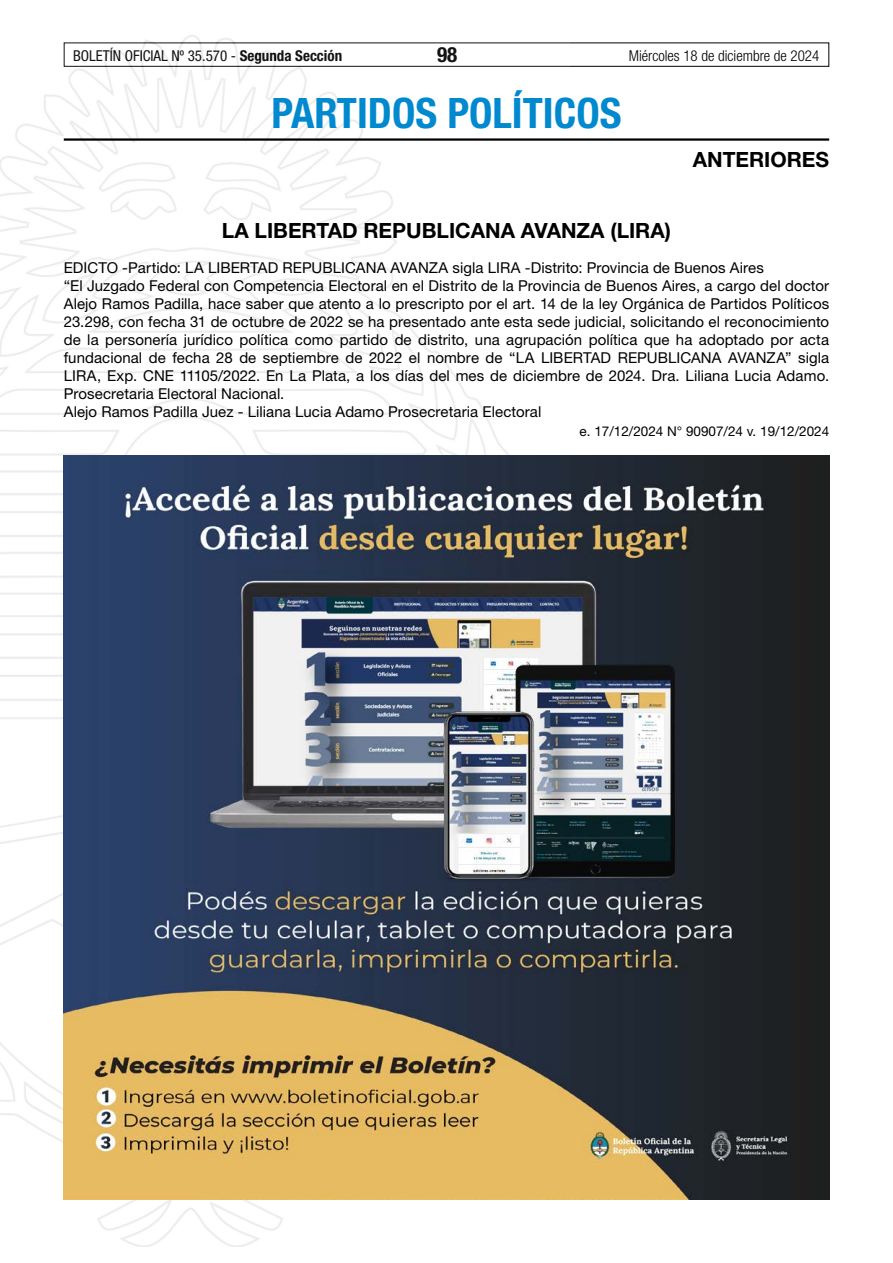
<style>
.page{position:relative;width:893px;height:1263px;background:#fff}
.page>*{position:absolute;margin:0;border:0;box-sizing:border-box;transform-origin:0 0}
.t1{font:700 condensed 42px "Helvetica Neue LT Std";color:#0089cf}
.t2{font:700 21px "Helvetica Neue LT Std";color:#000}
.t3{font:700 condensed 21px "Helvetica Neue LT Std";color:#000}
.t4{font:15px/18px "Helvetica Neue LT Std";letter-spacing:.005em;color:#000}
.t5{font:condensed 15px "Helvetica Neue LT Std";color:#000}
.t6{font:300 condensed 15px "Helvetica Neue LT Std";color:#000}
.t7{font:13.5px "Helvetica Neue LT Std";color:#000}
.s1{font-weight:700}
</style>
<div class="page">
<div style="left:64px;top:43px;width:765px;height:24px;border:1px solid #000"></div>
<img style="left:0;top:35px;width:569px;height:1211px">
<hr style="left:64px;top:138px;width:765px;height:3px;background:#000">
<img style="left:64px;top:455px;width:765px;height:744px">
<p class="t5" style="left:73px;top:47px;width:271px">BOLETÍN OFICIAL Nº 35.570 - <span class="s1">Segunda Sección</span></p>
<h2 class="t3" style="left:437px;top:42px;width:22px">98</h2>
<p class="t6" style="left:629px;top:47px;width:192px">Miércoles 18 de diciembre de 2024</p>
<h1 class="t1" style="left:271px;top:87px;width:351px">PARTIDOS POLÍTICOS</h1>
<h2 class="t2" style="left:693px;top:146px;width:138px">ANTERIORES</h2>
<h2 class="t2" style="left:222px;top:217px;width:451px">LA LIBERTAD REPUBLICANA AVANZA (LIRA)</h2>
<p class="t4" style="left:64px;top:258px;width:767px">EDICTO -Partido: LA LIBERTAD REPUBLICANA AVANZA sigla LIRA -Distrito: Provincia de Buenos Aires<br>“El Juzgado Federal con Competencia Electoral en el Distrito de la Provincia de Buenos Aires, a cargo del doctor Alejo Ramos Padilla, hace saber que atento a lo prescripto por el art. 14 de la ley Orgánica de Partidos Políticos 23.298, con fecha 31 de octubre de 2022 se ha presentado ante esta sede judicial, solicitando el reconocimiento de la personería jurídico política como partido de distrito, una agrupación política que ha adoptado por acta fundacional de fecha 28 de septiembre de 2022 el nombre de “LA LIBERTAD REPUBLICANA AVANZA” sigla LIRA, Exp. CNE 11105/2022. En La Plata, a los días del mes de diciembre de 2024. Dra. Liliana Lucia Adamo.<br>Prosecretaria Electoral Nacional.<br>Alejo Ramos Padilla Juez - Liliana Lucia Adamo Prosecretaria Electoral</p>
<p class="t7" style="left:580px;top:423px;width:251px">e. 17/12/2024 N° 90907/24 v. 19/12/2024</p>
</div>
